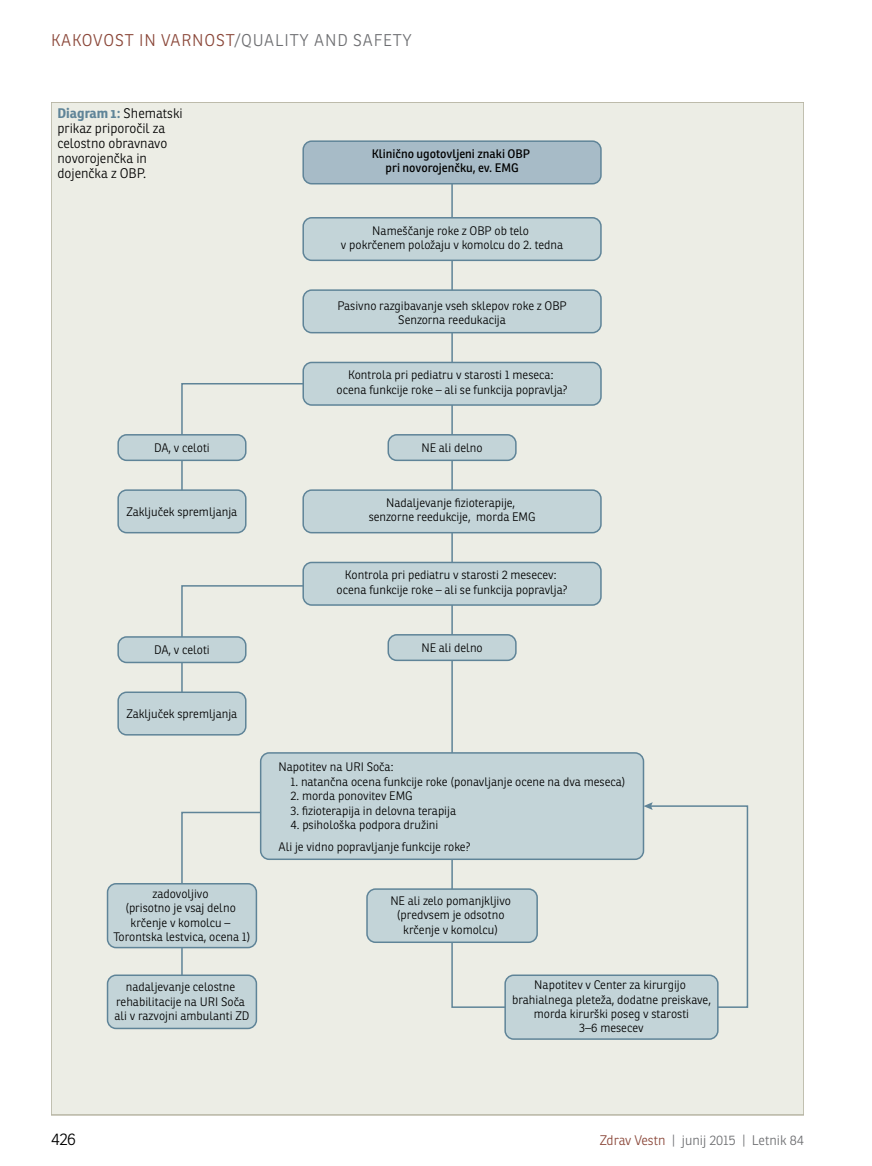
<style>
.page{position:relative;width:872px;height:1166px;background:#fff}
.page>*{position:absolute;margin:0;border:0;box-sizing:border-box;transform-origin:0 0}
.t1{font:300 16.5px "Ronnia";color:#6d6e71}
.t2{font:300 16.5px "Ronnia";letter-spacing:.05em;color:#8a4638}
.t3{font:300 16.5px "Ronnia";color:#000}
.t4{font:300 13.5px/15px "Ronnia";color:#000}
.t5{font:300 13.5px "Ronnia";color:#6d6e71}
.t6{font:300 12px/14.4px "Ronnia";color:#000;text-align:center}
.t7{font:12px/14.4px "Ronnia";color:#000;text-align:center}
.s1{color:#8a4638}
.s2{font-weight:700;color:#5f8498}
</style>
<div class="page">
<div style="left:51px;top:102px;width:753px;height:1012px;background:#ecede5"></div>
<div style="left:303px;top:141px;width:298px;height:43px;background:#a7bbc7;border-radius:9px"></div>
<div style="left:302px;top:140px;width:299px;height:44px;border:2px solid #5f8498;border-radius:9px"></div>
<div style="left:303px;top:218px;width:298px;height:42px;background:#c3d4d8;border-radius:9px"></div>
<div style="left:302px;top:217px;width:299px;height:44px;border:2px solid #5f8498;border-radius:9px"></div>
<div style="left:303px;top:290px;width:298px;height:42px;background:#c3d4d8;border-radius:9px"></div>
<div style="left:302px;top:289px;width:300px;height:44px;border:2px solid #5f8498;border-radius:9px"></div>
<div style="left:303px;top:362px;width:298px;height:43px;background:#c3d4d8;border-radius:9px"></div>
<div style="left:302px;top:361px;width:300px;height:44px;border:2px solid #5f8498;border-radius:9px"></div>
<div style="left:388px;top:434px;width:128px;height:26px;background:#c3d4d8;border-radius:9px"></div>
<div style="left:387px;top:434px;width:129px;height:27px;border:2px solid #5f8498;border-radius:9px"></div>
<div style="left:118px;top:434px;width:128px;height:26px;background:#c3d4d8;border-radius:9px"></div>
<div style="left:117px;top:434px;width:129px;height:27px;border:2px solid #5f8498;border-radius:9px"></div>
<div style="left:118px;top:490px;width:128px;height:42px;background:#c3d4d8;border-radius:9px"></div>
<div style="left:117px;top:489px;width:129px;height:44px;border:2px solid #5f8498;border-radius:9px"></div>
<div style="left:118px;top:636px;width:128px;height:26px;background:#c3d4d8;border-radius:9px"></div>
<div style="left:117px;top:636px;width:129px;height:27px;border:2px solid #5f8498;border-radius:9px"></div>
<div style="left:118px;top:692px;width:128px;height:42px;background:#c3d4d8;border-radius:9px"></div>
<div style="left:117px;top:691px;width:129px;height:44px;border:2px solid #5f8498;border-radius:9px"></div>
<div style="left:107px;top:883px;width:149px;height:64px;background:#c3d4d8;border-radius:9px"></div>
<div style="left:107px;top:882px;width:150px;height:66px;border:2px solid #5f8498;border-radius:9px"></div>
<div style="left:505px;top:974px;width:213px;height:64px;background:#c3d4d8;border-radius:9px"></div>
<div style="left:504px;top:974px;width:214px;height:65px;border:2px solid #5f8498;border-radius:9px"></div>
<div style="left:107px;top:974px;width:149px;height:54px;background:#c3d4d8;border-radius:9px"></div>
<div style="left:107px;top:974px;width:150px;height:54px;border:2px solid #5f8498;border-radius:9px"></div>
<div style="left:303px;top:490px;width:298px;height:42px;background:#c3d4d8;border-radius:9px"></div>
<div style="left:302px;top:489px;width:299px;height:44px;border:2px solid #5f8498;border-radius:9px"></div>
<div style="left:303px;top:562px;width:298px;height:43px;background:#c3d4d8;border-radius:9px"></div>
<div style="left:302px;top:561px;width:299px;height:44px;border:2px solid #5f8498;border-radius:9px"></div>
<div style="left:388px;top:634px;width:128px;height:26px;background:#c3d4d8;border-radius:9px"></div>
<div style="left:387px;top:634px;width:129px;height:27px;border:2px solid #5f8498;border-radius:9px"></div>
<div style="left:261px;top:752px;width:382px;height:107px;background:#c3d4d8;border-radius:9px"></div>
<div style="left:260px;top:752px;width:384px;height:107px;border:2px solid #5f8498;border-radius:9px"></div>
<div style="left:367px;top:888px;width:170px;height:54px;background:#c3d4d8;border-radius:9px"></div>
<div style="left:366px;top:888px;width:172px;height:54px;border:2px solid #5f8498;border-radius:9px"></div>
<svg style="left:450px;top:940px;width:56px;height:68px"></svg>
<svg style="left:643px;top:802px;width:106px;height:206px"></svg>
<hr style="left:451px;top:184px;width:2px;height:34px;background:#5f8498">
<hr style="left:451px;top:260px;width:2px;height:30px;background:#5f8498">
<hr style="left:451px;top:405px;width:2px;height:29px;background:#5f8498">
<hr style="left:451px;top:332px;width:2px;height:30px;background:#5f8498">
<hr style="left:451px;top:460px;width:2px;height:30px;background:#5f8498">
<hr style="left:181px;top:460px;width:2px;height:30px;background:#5f8498">
<hr style="left:451px;top:532px;width:2px;height:30px;background:#5f8498">
<hr style="left:451px;top:605px;width:2px;height:29px;background:#5f8498">
<hr style="left:451px;top:660px;width:2px;height:92px;background:#5f8498">
<hr style="left:451px;top:859px;width:2px;height:29px;background:#5f8498">
<svg style="left:180px;top:382px;width:125px;height:54px"></svg>
<hr style="left:181px;top:662px;width:2px;height:30px;background:#5f8498">
<svg style="left:180px;top:584px;width:125px;height:54px"></svg>
<hr style="left:181px;top:947px;width:2px;height:27px;background:#5f8498">
<svg style="left:180px;top:810px;width:82px;height:75px"></svg>
<h1 class="t2" style="left:51px;top:30px;width:122px">Kakovost in varn</h1>
<h1 class="t1" style="left:204px;top:30px;width:59px"><span class="s1">ost</span>/Quality</h1>
<h1 class="t1" style="left:314px;top:30px;width:12px">and</h1>
<h1 class="t1" style="left:353px;top:30px;width:11px">safety</h1>
<p class="t4" style="left:57px;top:106px;width:127px"><span class="s2">Diagram 1:</span> Shematski prikaz priporočil za celostno obravnavo novorojenčka in dojenčka z OBP.</p>
<p class="t6" style="left:154px;top:440px;width:57px">DA, v celoti</p>
<p class="t6" style="left:126px;top:504px;width:112px">Zaključek spremljanja</p>
<p class="t6" style="left:154px;top:642px;width:57px">DA, v celoti</p>
<p class="t6" style="left:126px;top:706px;width:112px">Zaključek spremljanja</p>
<p class="t6" style="left:113px;top:885px;width:139px">zadovoljivo<br>(prisotno je vsaj delno krčenje v komolcu –<br>Torontska lestvica, ocena 1)</p>
<p class="t6" style="left:114px;top:979px;width:136px">nadaljevanje celostne rehabilitacije na URI Soča ali v razvojni ambulanti ZD</p>
<p class="t7" style="left:372px;top:146px;width:160px">Klinično ugotovljeni znaki OBP pri novorojenčku, ev. EMG</p>
<p class="t6" style="left:341px;top:223px;width:224px">Nameščanje roke z OBP ob telo<br>v pokrčenem položaju v komolcu do 2. tedna</p>
<p class="t6" style="left:337px;top:298px;width:231px">Pasivno razgibavanje vseh sklepov roke z OBP<br>Senzorna reedukacija</p>
<p class="t6" style="left:336px;top:368px;width:232px">Kontrola pri pediatru v starosti 1 meseca: ocena funkcije roke – ali se funkcija popravlja?</p>
<p class="t6" style="left:421px;top:440px;width:63px">NE ali delno</p>
<p class="t6" style="left:369px;top:495px;width:168px">Nadaljevanje fizioterapije, senzorne reedukcije, morda EMG</p>
<p class="t6" style="left:336px;top:567px;width:232px">Kontrola pri pediatru v starosti 2 mesecev: ocena funkcije roke – ali se funkcija popravlja?</p>
<p class="t6" style="left:421px;top:640px;width:63px">NE ali delno</p>
<p class="t6" style="left:278px;top:759px;width:116px">Napotitev na URI Soča:</p>
<p class="t6" style="left:290px;top:774px;width:336px">1. natančna ocena funkcije roke (ponavljanje ocene na dva meseca)</p>
<p class="t6" style="left:290px;top:788px;width:123px">2. morda ponovitev EMG</p>
<p class="t6" style="left:290px;top:802px;width:167px">3. fizioterapija in delovna terapija</p>
<p class="t6" style="left:278px;top:813px;width:193px;line-height:21.6px;text-align:left;text-indent:12px">4. psihološka podpora družini<br>Ali je vidno popravljanje funkcije roke?</p>
<p class="t6" style="left:390px;top:893px;width:122px">NE ali zelo pomanjkljivo (predvsem je odsotno krčenje v komolcu)</p>
<p class="t6" style="left:512px;top:977px;width:200px">Napotitev v Center za kirurgijo brahialnega pleteža, dodatne preiskave, morda kirurški poseg v starosti<br>3–6 mesecev</p>
<h1 class="t3" style="left:51px;top:1128px;width:26px">426</h1>
<p class="t5" style="left:599px;top:1131px;width:206px"><span class="s1">Zdrav Vestn</span> | junij 2015 | Letnik 84</p>
</div>
